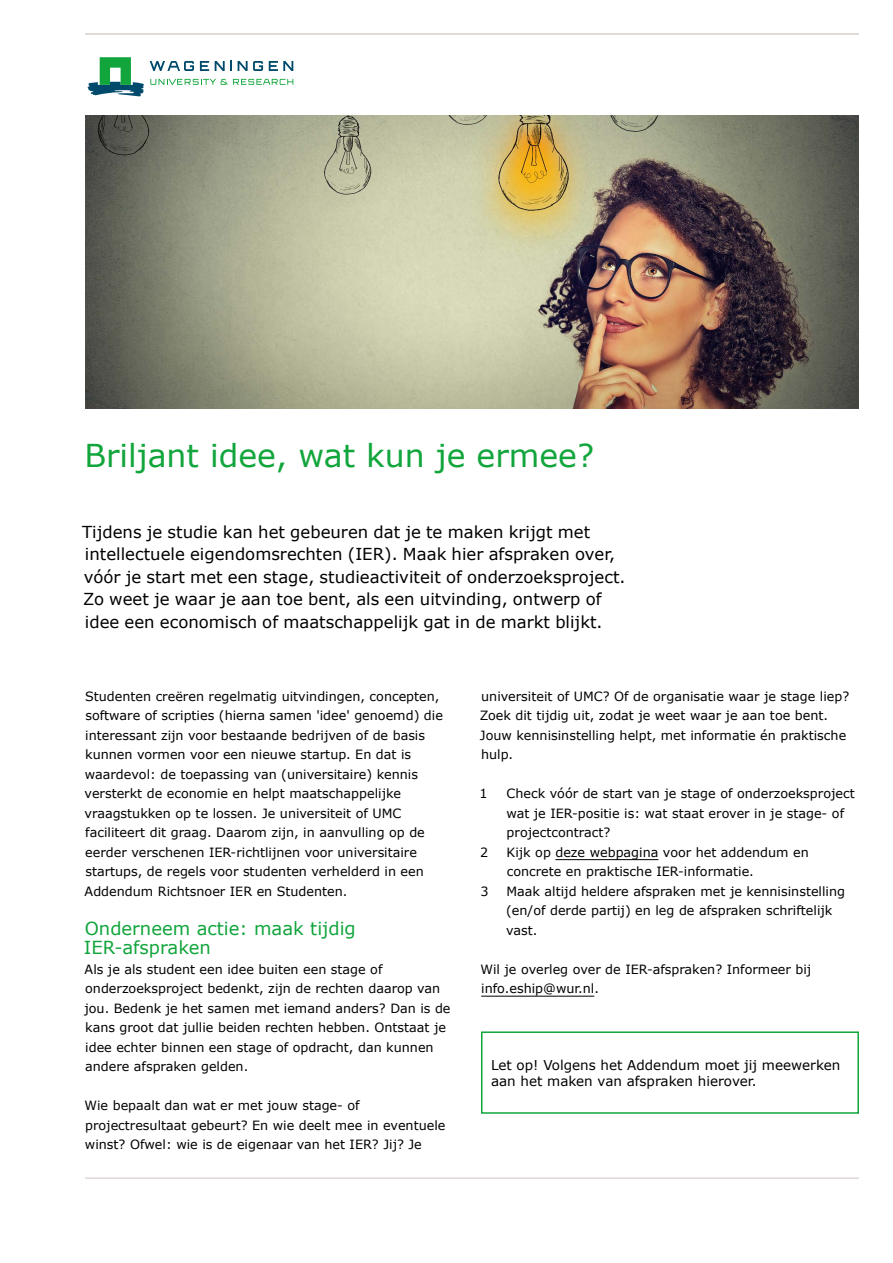
<style>
.page{position:relative;width:893px;height:1263px;background:#fff}
.page>*{position:absolute;margin:0;border:0;box-sizing:border-box;transform-origin:0 0}
.titel{font:31.5px "Verdana";color:#11a53c}
._21_W_Kop_3_12_13{font:18px/19.5px "Verdana";color:#11a53c}
._33_W_inleiding_11_1{font:16.5px/22.5px "Verdana";color:#000}
._32_W_Kader_platte_t{font:13.5px/16.5px "Verdana";color:#000}
._31_W_platte_tekst_8{font:12.75px/19.5px "Verdana";color:#000}
</style>
<div class="page">
<svg style="left:87px;top:57px;width:206px;height:40px"></svg>
<hr style="left:85px;top:1177px;width:774px;height:2px;background:#dfdad6">
<img style="left:85px;top:116px;width:774px;height:292px">
<hr style="left:85px;top:33px;width:774px;height:2px;background:#dfdad6">
<hr style="left:555px;top:859px;width:103px;height:1px;background:#000">
<hr style="left:481px;top:996px;width:113px;height:1px;background:#000">
<div style="left:481px;top:1031px;width:378px;height:83px;border:2px solid #11a53c"></div>
<h1 class="titel" style="left:85px;top:433px;width:511px">Briljant idee, wat kun je ermee?</h1>
<p class="_33_W_inleiding_11_1" style="left:82px;top:520px;width:545px">Tijdens je studie kan het gebeuren dat je te maken krijgt met intellectuele eigendomsrechten (IER). Maak hier afspraken over, vóór je start met een stage, studieactiviteit of onderzoeksproject.<br>Zo weet je waar je aan toe bent, als een uitvinding, ontwerp of idee een economisch of maatschappelijk gat in de markt blijkt.</p>
<p class="_31_W_platte_tekst_8" style="left:85px;top:686px;width:360px">Studenten creëren regelmatig uitvindingen, concepten, software of scripties (hierna samen 'idee' genoemd) die interessant zijn voor bestaande bedrijven of de basis kunnen vormen voor een nieuwe startup. En dat is waardevol: de toepassing van (universitaire) kennis versterkt de economie en helpt maatschappelijke vraagstukken op te lossen. Je universiteit of UMC faciliteert dit graag. Daarom zijn, in aanvulling op de eerder verschenen IER-richtlijnen voor universitaire startups, de regels voor studenten verhelderd in een Addendum Richtsnoer IER en Studenten.</p>
<h2 class="_21_W_Kop_3_12_13" style="left:84px;top:918px;width:274px">Onderneem actie: maak tijdig<br>IER-afspraken</h2>
<p class="_31_W_platte_tekst_8" style="left:84px;top:959px;width:368px">Als je als student een idee buiten een stage of onderzoeksproject bedenkt, zijn de rechten daarop van jou. Bedenk je het samen met iemand anders? Dan is de kans groot dat jullie beiden rechten hebben. Ontstaat je idee echter binnen een stage of opdracht, dan kunnen andere afspraken gelden.</p>
<p class="_31_W_platte_tekst_8" style="left:85px;top:1096px;width:362px">Wie bepaalt dan wat er met jouw stage- of projectresultaat gebeurt? En wie deelt mee in eventuele winst? Ofwel: wie is de eigenaar van het IER? Jij? Je</p>
<p class="_31_W_platte_tekst_8" style="left:480px;top:686px;width:371px">universiteit of UMC? Of de organisatie waar je stage liep?<br>Zoek dit tijdig uit, zodat je weet waar je aan toe bent.<br>Jouw kennisinstelling helpt, met informatie én praktische hulp.</p>
<p class="_31_W_platte_tekst_8" style="left:479px;top:784px;width:10px">1</p>
<p class="_31_W_platte_tekst_8" style="left:506px;top:784px;width:350px">Check vóór de start van je stage of onderzoeksproject wat je IER-positie is: wat staat erover in je stage- of projectcontract?</p>
<p class="_31_W_platte_tekst_8" style="left:480px;top:842px;width:10px">2</p>
<p class="_31_W_platte_tekst_8" style="left:506px;top:842px;width:304px">Kijk op deze webpagina voor het addendum en concrete en praktische IER-informatie.</p>
<p class="_31_W_platte_tekst_8" style="left:480px;top:881px;width:10px">3</p>
<p class="_31_W_platte_tekst_8" style="left:506px;top:881px;width:341px">Maak altijd heldere afspraken met je kennisinstelling (en/of derde partij) en leg de afspraken schriftelijk vast.</p>
<p class="_31_W_platte_tekst_8" style="left:480px;top:959px;width:332px">Wil je overleg over de IER-afspraken? Informeer bij info.eship@wur.nl.</p>
<p class="_32_W_Kader_platte_t" style="left:491px;top:1056px;width:351px">Let op! Volgens het Addendum moet jij meewerken aan het maken van afspraken hierover.</p>
</div>
